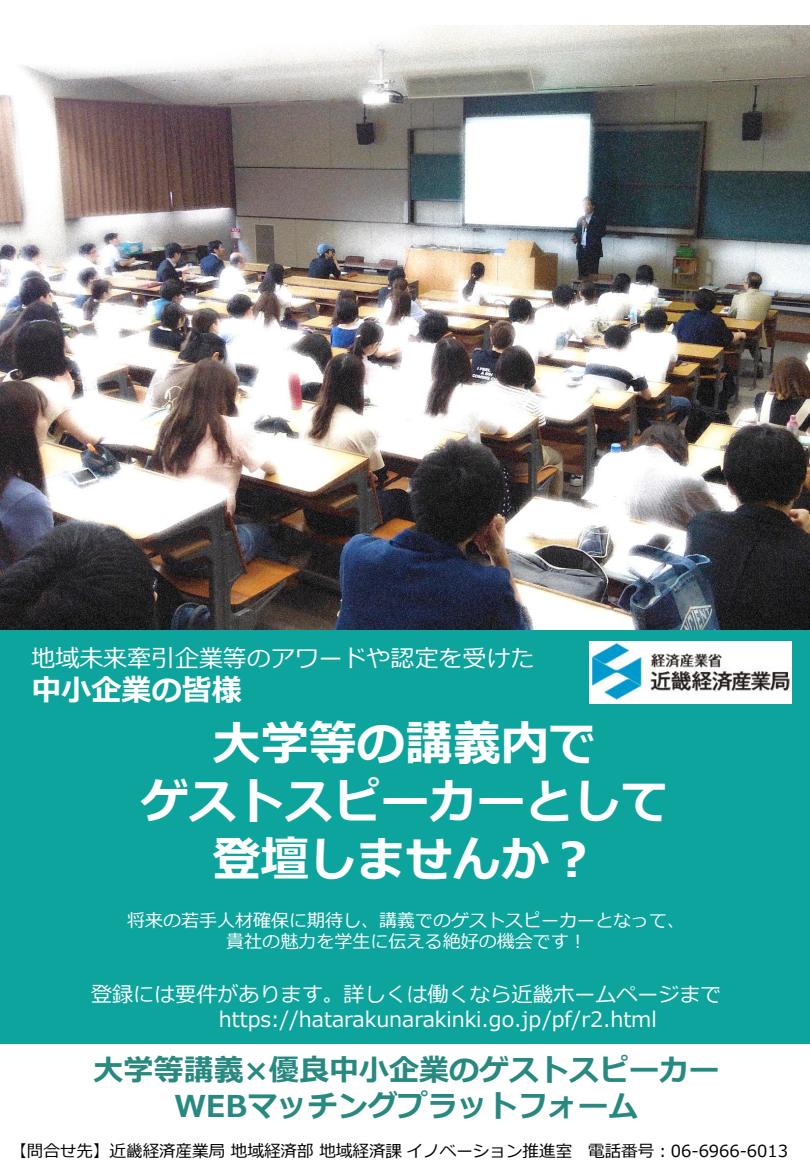
<style>
.page{position:relative;width:810px;height:1170px;background:#fff}
.page>*{position:absolute;margin:0;border:0;box-sizing:border-box;transform-origin:0 0}
.t1{font:700 48px/57.6px "Meiryo";color:#fff;text-align:center}
.t2{font:700 30px/36px "Meiryo";color:#278980;text-align:center}
.t3{font:700 30px "Meiryo";color:#fff}
.t4{font:24px "Meiryo";color:#fff}
.t5{font:21px/25.2px "Meiryo";color:#fff}
.t6{font:18px/21.6px "Meiryo";color:#fff;text-align:center}
.t7{font:16.65px "Meiryo";color:#000}
</style>
<div class="page">
<img style="left:0;top:25px;width:810px;height:605px">
<div style="left:0;top:630px;width:810px;height:413px;background:#0ca49d"></div>
<img style="left:590px;top:641px;width:202px;height:63px">
<p class="t4" style="left:31px;top:646px;width:505px">地域未来牽引企業等のアワードや認定を受けた</p>
<h2 class="t3" style="left:31px;top:674px;width:212px">中小企業の皆様</h2>
<h1 class="t1" style="left:141px;top:714px;width:530px">大学等の講義内で<br>ゲストスピーカーとして登壇しませんか︖</h1>
<p class="t6" style="left:127px;top:909px;width:559px">将来の若手人材確保に期待し、講義でのゲストスピーカーとなって、貴社の魅力を学生に伝える絶好の機会です︕</p>
<p class="t5" style="left:219px;top:982px;width:504px;text-indent:-128px">登録には要件があります。詳しくは働くなら近畿ホームページまでhttps://hatarakunarakinki.go.jp/pf/r2.html</p>
<h2 class="t2" style="left:94px;top:1052px;width:627px">大学等講義×優良中小企業のゲストスピーカー<br>WEBマッチングプラットフォーム</h2>
<p class="t7" style="left:10px;top:1143px;width:779px">【問合せ先】近畿経済産業局地域経済部地域経済課イノベーション推進室 電話番号︓06-6966-6013</p>
</div>
